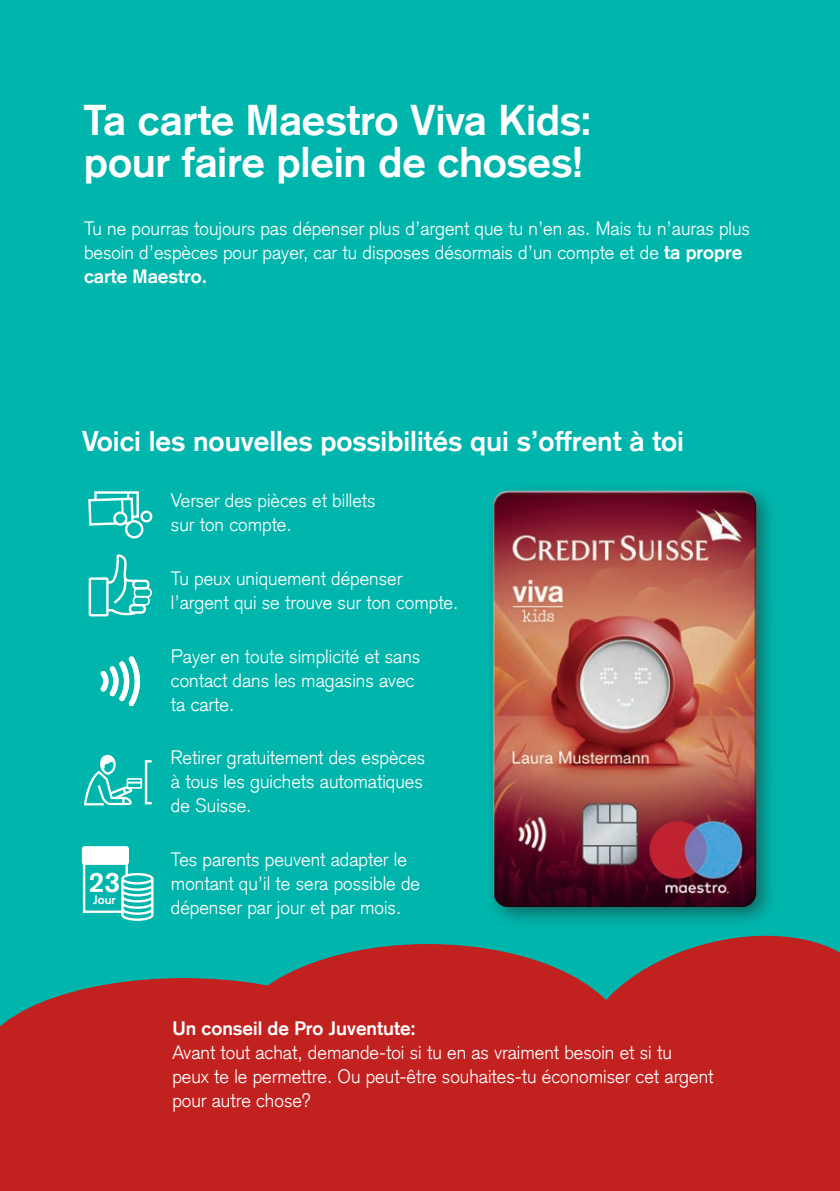
<style>
.page{position:relative;width:840px;height:1191px;background:#fff}
.page>*{position:absolute;margin:0;border:0;box-sizing:border-box;transform-origin:0 0}
.t1{font:700 42px/42px "Credit Suisse Type";letter-spacing:-.005em;color:#fff}
.t2{font:700 28px "Credit Suisse Type";color:#fff}
.t3{font:300 19px/24px "Credit Suisse Type";color:#fff}
.t4{font:700 19px "Credit Suisse Type";color:#fff}
.t5{font:700 12px "Credit Suisse Type";color:#fff}
.s1{font-weight:700}
</style>
<div class="page">
<div style="left:0;top:0;width:839px;height:1191px;background:#00b5ac"></div>
<div style="left:0;top:1119px;width:839px;height:72px;background:#c1211f"></div>
<div style="left:0;top:978px;width:376px;height:168px;background:#c1211f"></div>
<div style="left:228px;top:944px;width:399px;height:205px;background:#c1211f;border-radius:50%"></div>
<svg style="left:569px;top:935px;width:270px;height:204px;fill:#c1211f"></svg>
<div style="left:485px;top:482px;width:292px;height:446px;background:#231f20;opacity:.5"></div>
<img style="left:498px;top:496px;width:271px;height:424px">
<div style="left:491px;top:496px;width:266px;height:413px;background:#231f20;opacity:.75"></div>
<div style="left:94px;top:491px;width:45px;height:27px;border:2px solid #fff"></div>
<hr style="left:127px;top:493px;width:2px;height:23px;background:#fff">
<svg style="left:88px;top:496px;width:47px;height:30px"></svg>
<svg style="left:114px;top:513px;width:12px;height:11px"></svg>
<div style="left:113px;top:511px;width:14px;height:15px;border:2px solid #fff;border-radius:50%"></div>
<svg style="left:126px;top:521px;width:16px;height:16px"></svg>
<div style="left:125px;top:520px;width:18px;height:18px;border:2px solid #fff;border-radius:50%"></div>
<div style="left:140px;top:510px;width:12px;height:12px;border:2px solid #fff;border-radius:50%"></div>
<div style="left:83px;top:855px;width:45px;height:58px;background:#00b5ac;border:2px solid #fff"></div>
<div style="left:82px;top:846px;width:47px;height:19px;background:#fff;border-radius:3px"></div>
<svg style="left:120px;top:878px;width:34px;height:43px"></svg>
<svg style="left:122px;top:874px;width:30px;height:9px"></svg>
<div style="left:121px;top:873px;width:32px;height:11px;border:2px solid #fff;border-radius:50%"></div>
<svg style="left:101px;top:656px;width:39px;height:50px"></svg>
<div style="left:89px;top:577px;width:19px;height:39px;border:2px solid #fff"></div>
<svg style="left:105px;top:554px;width:35px;height:63px"></svg>
<div style="left:129px;top:604px;width:17px;height:9px;border:2px solid #fff;border-radius:3px"></div>
<div style="left:133px;top:596px;width:17px;height:9px;border:2px solid #fff;border-radius:4px"></div>
<div style="left:133px;top:588px;width:19px;height:9px;border:2px solid #fff;border-radius:4px"></div>
<div style="left:132px;top:579px;width:17px;height:10px;border:2px solid #fff;border-radius:3px"></div>
<svg style="left:84px;top:755px;width:67px;height:50px"></svg>
<p class="t1" style="left:84px;top:99px;width:509px">Ta carte Maestro Viva Kids: pour faire plein de choses!</p>
<p class="t3" style="left:84px;top:216px;width:667px">Tu ne pourras toujours pas dépenser plus d’argent que tu n’en as. Mais tu n’auras plus besoin d’espèces pour payer, car tu disposes désormais d’un compte et de <span class="s1">ta propre carte Maestro.</span></p>
<p class="t2" style="left:82px;top:424px;width:603px">Voici les nouvelles possibilités qui s’offrent à toi</p>
<p class="t2" style="left:89px;top:865px;width:33px">23</p>
<p class="t5" style="left:93px;top:893px;width:24px">Jour</p>
<p class="t3" style="left:171px;top:488px;width:206px">Verser des pièces et billets sur ton compte.</p>
<p class="t3" style="left:171px;top:566px;width:289px">Tu peux uniquement dépenser l’argent qui se trouve sur ton compte.</p>
<p class="t3" style="left:171px;top:644px;width:251px">Payer en toute simplicité et sans contact dans les magasins avec ta carte.</p>
<p class="t3" style="left:171px;top:745px;width:256px">Retirer gratuitement des espèces à tous les guichets automatiques de Suisse.</p>
<p class="t3" style="left:171px;top:847px;width:250px">Tes parents peuvent adapter le montant qu’il te sera possible de dépenser par jour et par mois.</p>
<p class="t4" style="left:172px;top:1017px;width:245px">Un conseil de Pro Juventute:</p>
<p class="t3" style="left:172px;top:1040px;width:542px">Avant tout achat, demande-toi si tu en as vraiment besoin et si tu<br>peux te le permettre. Ou peut-être souhaites-tu économiser cet argent pour autre chose?</p>
</div>
